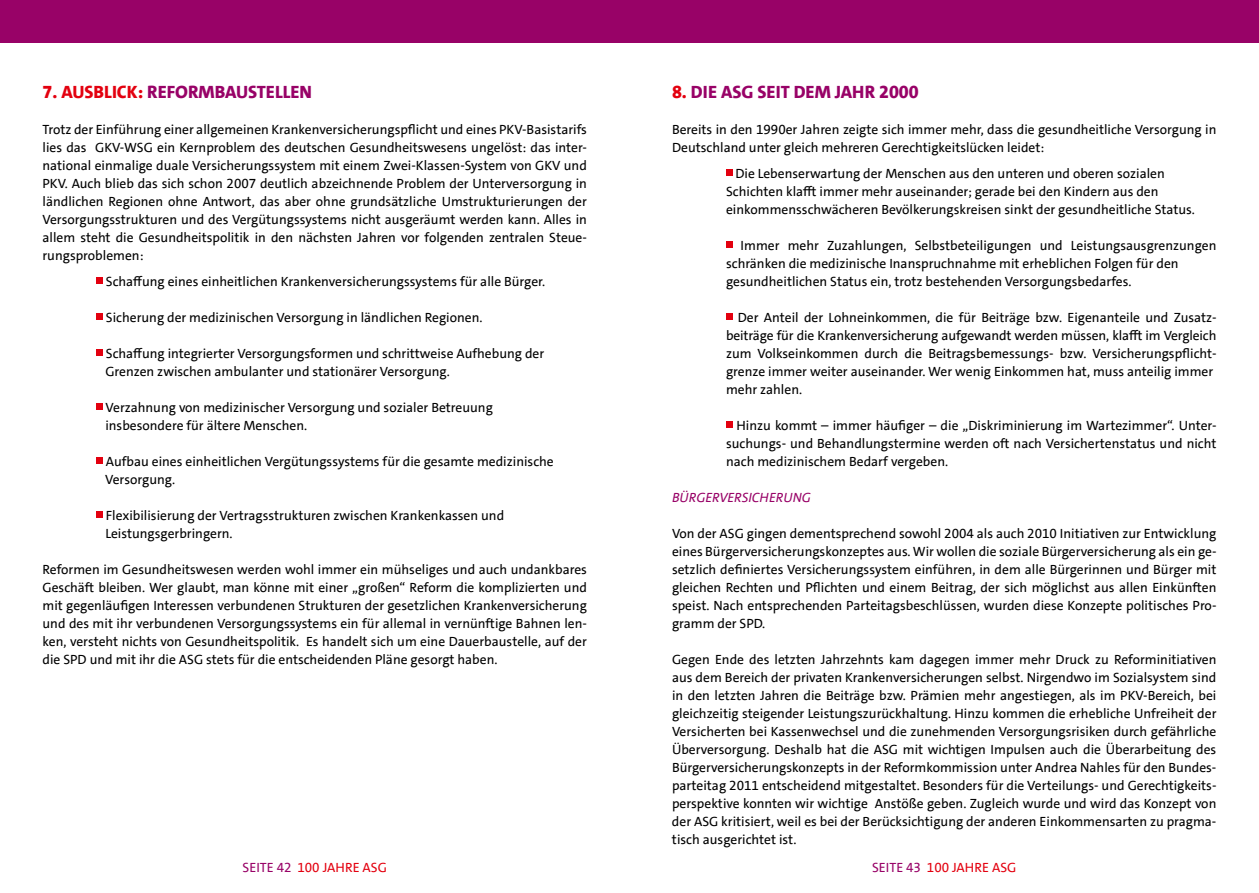
<style>
.page{position:relative;width:1259px;height:893px;background:#fff}
.page>*{position:absolute;margin:0;border:0;box-sizing:border-box;transform-origin:0 0}
.t1{font:800 18px "SPD The Sans";color:#980267}
.t2{font:13.5px/18px "SPD The Sans";color:#000}
.t3{font:13.5px "SPD The Sans";color:#e3000f}
.t4{font:italic 13.5px "SPD The Sans";color:#980267}
.s1{color:#e3000f}
.s2{color:#980267}
</style>
<div class="page">
<div style="left:0;top:0;width:642px;height:43px;background:#980267"></div>
<div style="left:617px;top:0;width:642px;height:43px;background:#980267"></div>
<svg style="left:97px;top:278px;width:6px;height:6px"></svg>
<svg style="left:97px;top:314px;width:6px;height:6px"></svg>
<svg style="left:97px;top:350px;width:6px;height:6px"></svg>
<svg style="left:97px;top:404px;width:6px;height:6px"></svg>
<svg style="left:97px;top:458px;width:6px;height:6px"></svg>
<svg style="left:97px;top:512px;width:6px;height:6px"></svg>
<svg style="left:726px;top:170px;width:6px;height:6px"></svg>
<svg style="left:726px;top:242px;width:6px;height:6px"></svg>
<svg style="left:726px;top:314px;width:6px;height:6px"></svg>
<svg style="left:726px;top:422px;width:6px;height:6px"></svg>
<h1 class="t1" style="left:43px;top:81px;width:271px"><span class="s1">7. AUSBLICK:</span> REFORMBAUSTELLEN</h1>
<p class="t2" style="left:43px;top:121px;width:546px;text-align:justify">Trotz der Einführung einer allgemeinen Krankenversicherungspflicht und eines PKV-Basistarifs lies das GKV-WSG ein Kernproblem des deutschen Gesundheitswesens ungelöst: das inter&shy;national einmalige duale Versicherungssystem mit einem Zwei-Klassen-System von GKV und PKV. Auch blieb das sich schon 2007 deutlich abzeichnende Problem der U nterversorgung in ländlichen Regionen ohne Antwort, das aber ohne grundsätzliche U mstrukturierungen der Versorgungsstrukturen und des Vergütungssystems nicht ausgeräumt werden kann. Alles in allem steht die Gesundheitspolitik in den nächsten Jahren vor folgenden zentralen Steue&shy;rungsproblemen:</p>
<p class="t2" style="left:106px;top:272px;width:441px">Schaffung eines einheitlichen Krankenversicherungssystems für alle Bürger.</p>
<p class="t2" style="left:106px;top:308px;width:378px">Sicherung der medizinischen Versorgung in ländlichen Regionen.</p>
<p class="t2" style="left:105px;top:344px;width:440px">Schaffung integrierter Versorgungsformen und schrittweise Aufhebung der<br>Grenzen zwischen ambulanter und stationärer Versorgung.</p>
<p class="t2" style="left:105px;top:398px;width:389px">Verzahnung von medizinischer Versorgung und sozialer Betreuung insbesondere für ältere Menschen.</p>
<p class="t2" style="left:105px;top:452px;width:450px">Aufbau eines einheitlichen Vergütungssystems für die gesamte medizinische<br>Versorgung.</p>
<p class="t2" style="left:105px;top:506px;width:400px">Flexibilisierung der Vertragsstrukturen zwischen Krankenkassen und<br>Leistungsgerbringern.</p>
<p class="t2" style="left:43px;top:560px;width:546px;text-align:justify">Reformen im Gesundheitswesen werden wohl immer ein mühseliges und auch undankbares Geschäft bleiben. Wer glaubt, man könne mit einer „großen“ Reform die komplizierten und mit gegenläufigen Interessen verbundenen Strukturen der gesetzlichen Krankenversicherung und des mit ihr verbundenen Versorgungssystems ein für allemal in vernünftige Bahnen len&shy;ken, versteht nichts von Gesundheitspolitik. Es handelt sich um eine Dauerbaustelle, auf der die SPD und mit ihr die ASG stets für die entscheidenden Pläne gesorgt haben.</p>
<h1 class="t1" style="left:672px;top:81px;width:248px"><span class="s1">8.</span> DIE ASG SEIT DEM JAHR 2000</h1>
<p class="t2" style="left:672px;top:121px;width:546px">Bereits in den 1990er Jahren zeigte sich immer mehr, dass die gesundheitliche Versorgung in<br>Deutschland unter gleich mehreren Gerechtigkeitslücken leidet:</p>
<p class="t2" style="left:726px;top:164px;width:470px;text-indent:9px">Die Lebenserwartung der Menschen aus den unteren und oberen sozialen<br>Schichten klafft immer mehr auseinander; gerade bei den Kindern aus den einkommensschwächeren Bevölkerungskreisen sinkt der gesundheitliche Status.</p>
<p class="t2" style="left:726px;top:236px;width:492px;text-indent:15px">I mmer mehr Zuzahlungen, Selbstbeteiligungen und Leistungsausgrenzungen schränken die medizinische I nanspruchnahme mit erheblichen Folgen für den gesundheitlichen Status ein, trotz bestehenden Versorgungsbedarfes.</p>
<p class="t2" style="left:726px;top:308px;width:492px;text-indent:12px">Der Anteil der Lohneinkommen, die für Beiträge bzw. Eigenanteile und Zusatz&shy;beiträge für die Krankenversicherung aufgewandt werden müssen, klafft im Vergleich zum Volkseinkommen durch die Beitragsbemessungs- bzw. Versicherungspflicht&shy;grenze immer weiter auseinander. Wer wenig Einkommen hat, muss anteilig immer mehr zahlen.</p>
<p class="t2" style="left:726px;top:416px;width:492px;text-align:justify;text-indent:10px">Hinzu kommt – immer häufiger – die „Diskriminierung im Wartezimmer“. Unter&shy;suchungs- und Behandlungstermine werden oft nach Versichertenstatus und nicht nach medizinischem Bedarf vergeben.</p>
<p class="t4" style="left:672px;top:488px;width:139px">BÜRGERVERSICHERUNG</p>
<p class="t2" style="left:672px;top:524px;width:546px;text-align:justify">Von der ASG gingen dementsprechend sowohl 2004 als auch 2010 I nitiativen zur Entwicklung eines Bürgerversicherungskonzeptes aus. Wir wollen die soziale Bürgerversicherung als ein ge&shy;setzlich definiertes Versicherungssystem einführen, in dem alle Bürgerinnen und Bürger mit gleichen Rechten und Pflichten und einem Beitrag, der sich möglichst aus allen Einkünften speist. Nach entsprechenden Parteitagsbeschlüssen, wurden diese Konzepte politisches Pro&shy;gramm der SPD.</p>
<p class="t2" style="left:672px;top:650px;width:546px;text-align:justify">Gegen Ende des letzten Jahrzehnts kam dagegen immer mehr Druck zu Reforminitiativen aus dem Bereich der privaten Krankenversicherungen selbst. N irgendwo im Sozialsystem sind in den letzten Jahren die Beiträge bzw. Prämien mehr angestiegen, als im PKV-Bereich, bei gleichzeitig steigender Leistungszurückhaltung. Hinzu kommen die erhebliche U nfreiheit der Versicherten bei Kassenwechsel und die zunehmenden Versorgungsrisiken durch gefährliche Überversorgung. Deshalb hat die ASG mit wichtigen I mpulsen auch die Überarbeitung des Bürgerversicherungskonzepts in der Reformkommission unter Andrea Nahles für den Bundes&shy;parteitag 2011 entscheidend mitgestaltet. Besonders für die Verteilungs- und Gerechtigkeits&shy;perspektive konnten wir wichtige Anstöße geben. Zugleich wurde und wird das Konzept von der ASG kritisiert, weil es bei der Berücksichtigung der anderen Einkommensarten zu pragma&shy;tisch ausgerichtet ist.</p>
<p class="t3" style="left:243px;top:859px;width:146px"><span class="s2">Seite 42</span> 100 Jahre ASG</p>
<p class="t3" style="left:872px;top:859px;width:146px"><span class="s2">Seite 43</span> 100 Jahre ASG</p>
</div>
